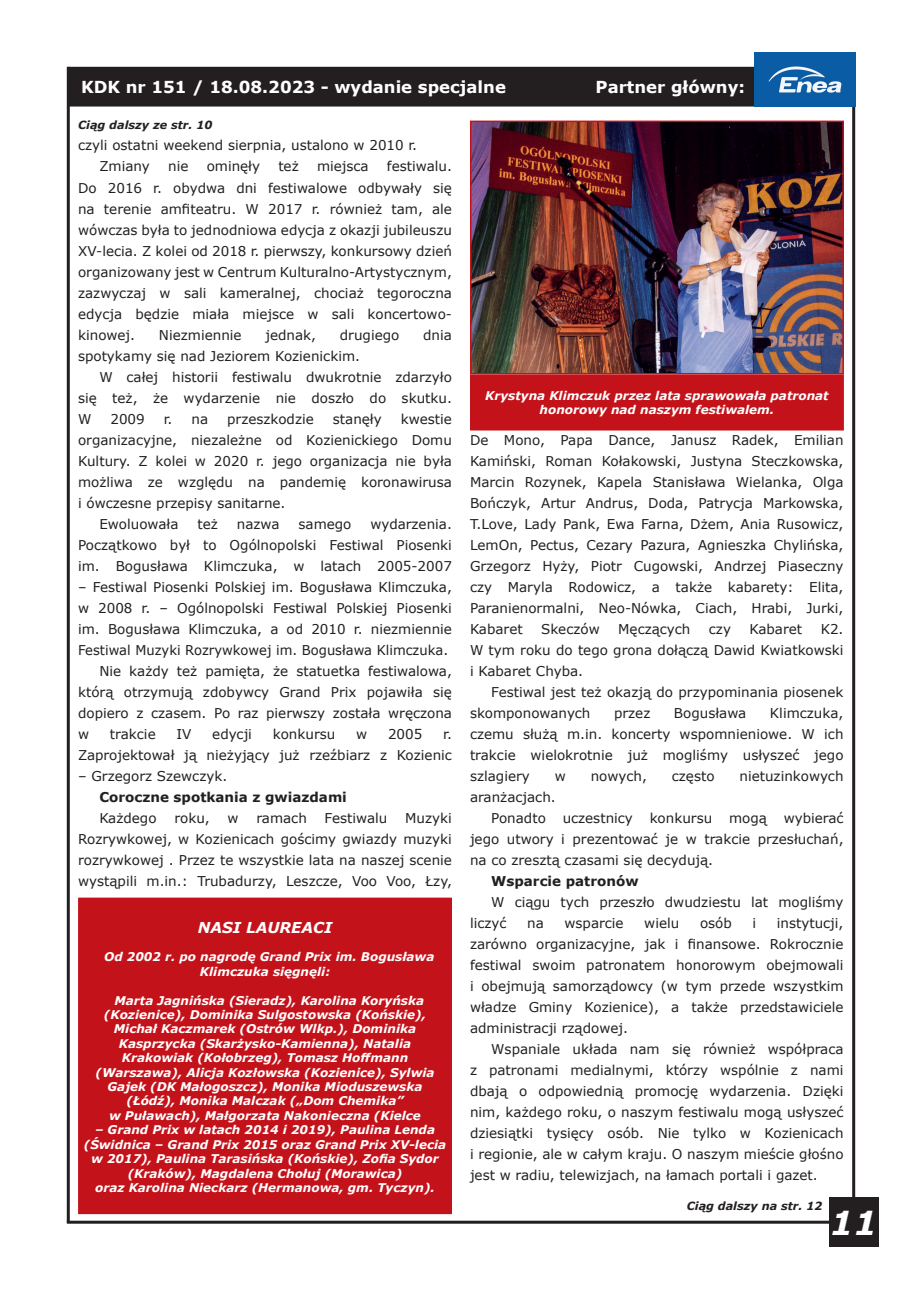
<style>
.page{position:relative;width:919px;height:1289px;background:#fff}
.page>*{position:absolute;margin:0;border:0;box-sizing:border-box;transform-origin:0 0}
.t1{font:italic 700 33px "Verdana";color:#fff}
.t2{font:700 16.5px "Verdana";color:#fff}
.t3{font:italic 700 15px "Verdana";color:#fff}
.t4{font:13.5px/21px "Verdana";color:#231f20;text-align:justify}
.t5{font:700 13.5px "Verdana";color:#231f20}
.t6{font:italic 700 12px/14.4px "Verdana";color:#fff;text-align:center}
.t7{font:italic 700 11.25px "Verdana";color:#231f20}
</style>
<div class="page">
<div style="left:69px;top:68px;width:782px;height:38px;background:#231f20"></div>
<div style="left:68px;top:67px;width:784px;height:39px;border:2px solid #231f20"></div>
<hr style="left:67px;top:67px;width:3px;height:1155px;background:#231f20">
<hr style="left:852px;top:67px;width:3px;height:1155px;background:#231f20">
<hr style="left:67px;top:1220px;width:788px;height:3px;background:#231f20">
<img style="left:754px;top:52px;width:101px;height:54px">
<div style="left:470px;top:375px;width:373px;height:55px;background:#c4121a"></div>
<div style="left:470px;top:374px;width:373px;height:56px;border:2px solid #c4121a"></div>
<div style="left:828px;top:1197px;width:50px;height:49px;background:#231f20"></div>
<div style="left:79px;top:898px;width:372px;height:315px;background:#c4121a"></div>
<div style="left:78px;top:897px;width:374px;height:317px;border:2px solid #c4121a"></div>
<img style="left:473px;top:124px;width:367px;height:247px">
<div style="left:470px;top:121px;width:373px;height:253px;border:2px solid #c4121a"></div>
<p class="t2" style="left:81px;top:75px;width:426px">KDK nr 151 / 18.08.2023 - wydanie specjalne</p>
<p class="t2" style="left:595px;top:75px;width:151px">Partner główny:</p>
<p class="t7" style="left:78px;top:117px;width:136px">Ciąg dalszy ze str. 10</p>
<p class="t4" style="left:78px;top:135px;width:340px">czyli ostatni weekend sierpnia, ustalono w 2010 r.</p>
<p class="t4" style="left:99px;top:156px;width:52px">Zmiany</p>
<p class="t4" style="left:168px;top:156px;width:22px">nie</p>
<p class="t4" style="left:207px;top:156px;width:55px">ominęły</p>
<p class="t4" style="left:278px;top:156px;width:22px">też</p>
<p class="t4" style="left:317px;top:156px;width:53px">miejsca</p>
<p class="t4" style="left:78px;top:156px;width:375px;text-indent:309px">festiwalu.<br>Do 2016 r. obydwa dni festiwalowe odbywały się na terenie amfiteatru. W 2017 r. również tam, ale wówczas była to jednodniowa edycja z okazji jubileuszu XV-lecia. Z kolei od 2018 r. pierwszy, konkursowy dzień organizowany jest w Centrum Kulturalno-Artystycznym, zazwyczaj w sali kameralnej, chociaż tegoroczna edycja będzie miała miejsce w sali koncertowo&shy;kinowej.</p>
<p class="t4" style="left:159px;top:324px;width:84px">Niezmiennie</p>
<p class="t4" style="left:265px;top:324px;width:52px">jednak,</p>
<p class="t4" style="left:340px;top:324px;width:61px">drugiego</p>
<p class="t4" style="left:423px;top:324px;width:30px">dnia</p>
<p class="t4" style="left:78px;top:345px;width:283px">spotykamy się nad Jeziorem Kozienickim.</p>
<p class="t4" style="left:78px;top:366px;width:375px;text-indent:21px">W całej historii festiwalu dwukrotnie zdarzyło się też, że wydarzenie nie doszło do skutku.<br>W</p>
<p class="t4" style="left:78px;top:408px;width:375px;text-indent:322px">kwestie organizacyjne, niezależne od Kozienickiego Domu Kultury. Z kolei w 2020 r. jego organizacja nie była możliwa ze względu na pandemię koronawirusa i ówczesne przepisy sanitarne.</p>
<p class="t4" style="left:99px;top:513px;width:81px">Ewoluowała</p>
<p class="t4" style="left:197px;top:513px;width:22px">też</p>
<p class="t4" style="left:237px;top:513px;width:44px">nazwa</p>
<p class="t4" style="left:298px;top:513px;width:54px">samego</p>
<p class="t4" style="left:110px;top:408px;width:36px">2009</p>
<p class="t4" style="left:164px;top:408px;width:46px">r. na</p>
<p class="t4" style="left:227px;top:408px;width:88px">przeszkodzie</p>
<p class="t4" style="left:333px;top:408px;width:50px">stanęły</p>
<p class="t4" style="left:78px;top:513px;width:375px;text-indent:292px">wydarzenia.<br>Początkowo był to Ogólnopolski Festiwal Piosenki im. Bogusława Klimczuka, w latach 2005-2007</p>
<p class="t4" style="left:78px;top:576px;width:375px">– Festiwal Piosenki Polskiej im. Bogusława Klimczuka, w 2008 r. – Ogólnopolski Festiwal Polskiej Piosenki im. Bogusława Klimczuka, a od 2010 r. niezmiennie Festiwal Muzyki Rozrywkowej im. Bogusława Klimczuka.</p>
<p class="t4" style="left:78px;top:660px;width:375px;text-indent:21px">Nie każdy też pamięta, że statuetka festiwalowa, którą otrzymują zdobywcy Grand Prix pojawiła się dopiero z czasem. Po raz pierwszy została wręczona w</p>
<p class="t4" style="left:110px;top:723px;width:47px">trakcie</p>
<p class="t4" style="left:176px;top:723px;width:16px">IV</p>
<p class="t4" style="left:212px;top:723px;width:41px">edycji</p>
<p class="t4" style="left:273px;top:723px;width:64px">konkursu</p>
<p class="t4" style="left:356px;top:723px;width:13px">w</p>
<p class="t4" style="left:388px;top:723px;width:36px">2005</p>
<p class="t4" style="left:78px;top:723px;width:375px;text-align:right">r.<br>Zaprojektował ją nieżyjący już rzeźbiarz z Kozienic</p>
<p class="t4" style="left:78px;top:765px;width:151px">– Grzegorz Szewczyk.</p>
<p class="t5" style="left:99px;top:787px;width:249px">Coroczne spotkania z gwiazdami</p>
<p class="t4" style="left:99px;top:807px;width:59px">Każdego</p>
<p class="t4" style="left:174px;top:807px;width:37px">roku,</p>
<p class="t4" style="left:227px;top:807px;width:13px">w</p>
<p class="t4" style="left:256px;top:807px;width:52px">ramach</p>
<p class="t4" style="left:324px;top:807px;width:64px">Festiwalu</p>
<p class="t4" style="left:78px;top:807px;width:375px;text-indent:327px">Muzyki Rozrywkowej, w Kozienicach gościmy gwiazdy muzyki rozrywkowej . Przez te wszystkie lata na naszej scenie wystąpili m.in.: Trubadurzy, Leszcze, Voo Voo, Łzy,</p>
<p class="t3" style="left:198px;top:916px;width:136px">NASI LAUREACI</p>
<p class="t6" style="left:200px;top:949px;width:236px;text-align:left;text-indent:-96px">Od 2002 r. po nagrodę Grand Prix im. Bogusława<br>Klimczuka sięgnęli:</p>
<p class="t6" style="left:114px;top:992px;width:311px">Marta Jagnińska (Sieradz), Karolina Koryńska</p>
<p class="t6" style="left:104px;top:1007px;width:323px">(Kozienice), Dominika Sulgostowska (Końskie),</p>
<p class="t6" style="left:114px;top:1021px;width:304px">Michał Kaczmarek (Ostrów Wlkp.), Dominika</p>
<p class="t6" style="left:119px;top:1036px;width:294px">Kasprzycka (Skarżysko-Kamienna), Natalia</p>
<p class="t6" style="left:122px;top:1050px;width:288px">Krakowiak (Kołobrzeg), Tomasz Hoffmann</p>
<p class="t6" style="left:95px;top:1064px;width:340px">(Warszawa), Alicja Kozłowska (Kozienice), Sylwia</p>
<p class="t6" style="left:108px;top:1079px;width:316px">Gajek (DK Małogoszcz), Monika Mioduszewska</p>
<p class="t6" style="left:126px;top:1093px;width:278px">(Łódź), Monika Malczak („Dom Chemika”</p>
<p class="t6" style="left:109px;top:1108px;width:313px">w Puławach), Małgorzata Nakonieczna (Kielce</p>
<p class="t6" style="left:84px;top:1122px;width:364px">– Grand Prix w latach 2014 i 2019), Paulina Lenda (Świdnica – Grand Prix 2015 oraz Grand Prix XV-lecia w 2017), Paulina Tarasińska (Końskie), Zofia Sydor (Kraków), Magdalena Chołuj (Morawica)<br>oraz Karolina Nieckarz (Hermanowa, gm. Tyczyn).</p>
<p class="t6" style="left:485px;top:388px;width:345px">Krystyna Klimczuk przez lata sprawowała patronat honorowy nad naszym festiwalem.</p>
<p class="t4" style="left:470px;top:429px;width:375px">De Mono, Papa Dance, Janusz Radek, Emilian Kamiński, Roman Kołakowski, Justyna Steczkowska, Marcin Rozynek, Kapela Stanisława Wielanka, Olga Bończyk, Artur Andrus, Doda, Patrycja Markowska, T.Love, Lady Pank, Ewa Farna, Dżem, Ania Rusowicz, LemOn, Pectus, Cezary Pazura, Agnieszka Chylińska, Grzegorz Hyży, Piotr Cugowski, Andrzej Piaseczny czy Maryla Rodowicz, a także kabarety: Elita, Paranienormalni, Neo-Nówka, Ciach, Hrabi, Jurki, Kabaret</p>
<p class="t4" style="left:541px;top:618px;width:60px">Skeczów</p>
<p class="t4" style="left:618px;top:618px;width:74px">Męczących</p>
<p class="t4" style="left:708px;top:618px;width:24px">czy</p>
<p class="t4" style="left:749px;top:618px;width:54px">Kabaret</p>
<p class="t4" style="left:470px;top:618px;width:375px;text-indent:350px">K2.<br>W tym roku do tego grona dołączą Dawid Kwiatkowski i Kabaret Chyba.</p>
<p class="t4" style="left:470px;top:681px;width:375px;text-indent:21px">Festiwal jest też okazją do przypominania piosenek skomponowanych</p>
<p class="t4" style="left:470px;top:702px;width:375px;text-indent:300px">Klimczuka, czemu służą m.in. koncerty wspomnieniowe. W ich trakcie wielokrotnie już mogliśmy usłyszeć jego szlagiery</p>
<p class="t4" style="left:614px;top:702px;width:38px">przez</p>
<p class="t4" style="left:674px;top:702px;width:74px">Bogusława</p>
<p class="t4" style="left:554px;top:765px;width:13px">w</p>
<p class="t4" style="left:590px;top:765px;width:58px">nowych,</p>
<p class="t4" style="left:671px;top:765px;width:44px">często</p>
<p class="t4" style="left:739px;top:765px;width:106px">nietuzinkowych</p>
<p class="t4" style="left:470px;top:786px;width:87px">aranżacjach.</p>
<p class="t4" style="left:470px;top:807px;width:375px;text-indent:21px">Ponadto uczestnicy konkursu mogą wybierać jego utwory i prezentować je w trakcie przesłuchań, na co zresztą czasami się decydują.</p>
<p class="t5" style="left:491px;top:871px;width:149px">Wsparcie patronów</p>
<p class="t4" style="left:470px;top:891px;width:375px;text-indent:21px">W ciągu tych przeszło dwudziestu lat mogliśmy liczyć</p>
<p class="t4" style="left:527px;top:912px;width:18px">na</p>
<p class="t4" style="left:564px;top:912px;width:61px">wsparcie</p>
<p class="t4" style="left:644px;top:912px;width:37px">wielu</p>
<p class="t4" style="left:700px;top:912px;width:33px">osób</p>
<p class="t4" style="left:752px;top:912px;width:5px">i</p>
<p class="t4" style="left:470px;top:912px;width:375px;text-indent:307px">instytucji, zarówno organizacyjne, jak i finansowe. Rokrocznie festiwal swoim patronatem honorowym obejmowali i obejmują samorządowcy (w tym przede wszystkim władze Gminy Kozienice), a także przedstawiciele administracji rządowej.</p>
<p class="t4" style="left:470px;top:1038px;width:375px;text-indent:21px">Wspaniale układa nam się również współpraca z patronami medialnymi, którzy wspólnie z nami dbają o odpowiednią promocję wydarzenia. Dzięki nim, każdego roku, o naszym festiwalu mogą usłyszeć dziesiątki tysięcy osób. Nie tylko w Kozienicach i regionie, ale w całym kraju. O naszym mieście głośno jest w radiu, telewizjach, na łamach portali i gazet.</p>
<p class="t7" style="left:686px;top:1197px;width:137px">Ciąg dalszy na str. 12</p>
<p class="t1" style="left:830px;top:1199px;width:48px">11</p>
</div>
